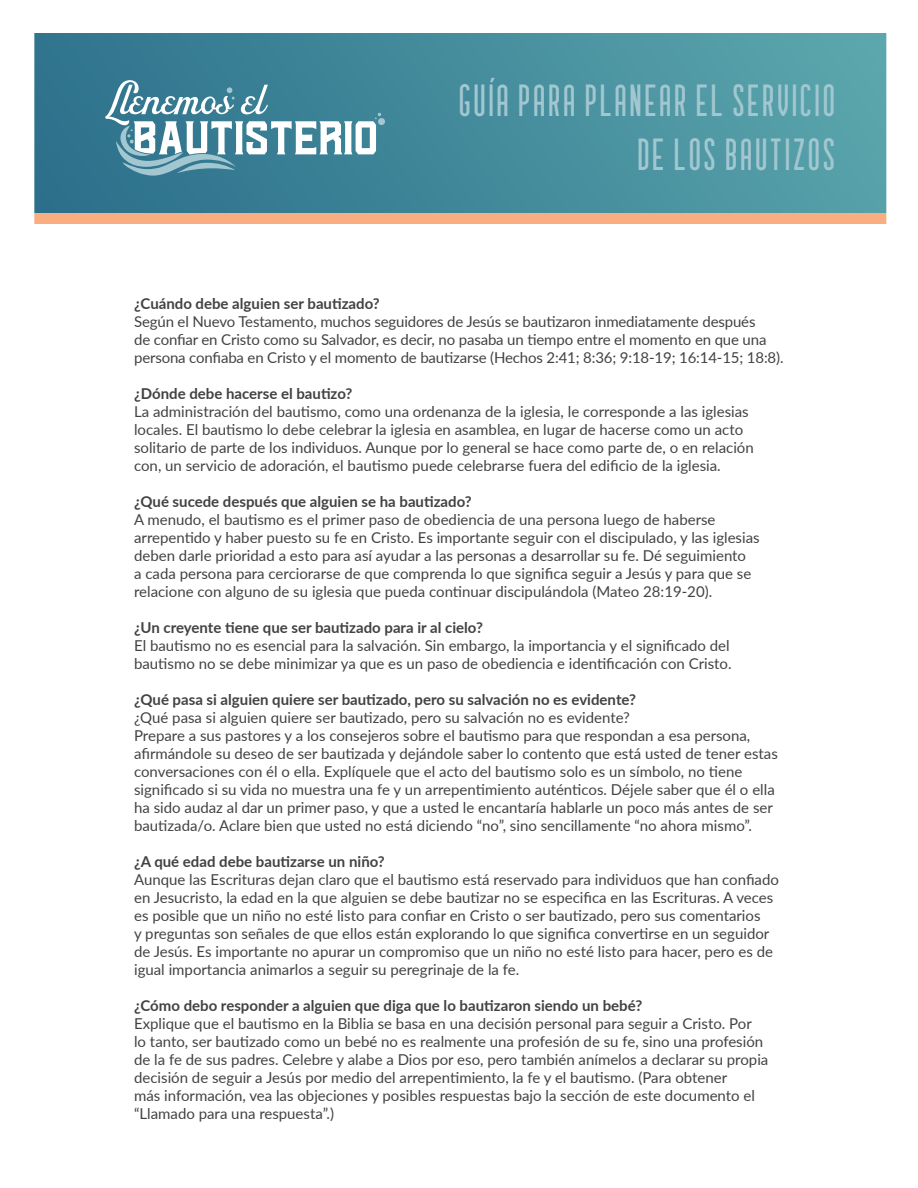
<style>
.page{position:relative;width:918px;height:1188px;background:#fff}
.page>*{position:absolute;margin:0;border:0;box-sizing:border-box;transform-origin:0 0}
.t1{font:45px/54px "Bouchers Stand";color:#a2c7d0;text-align:right}
.t2{font:15px/18px "Lato";color:#424242}
.t3{font:700 15px "Lato";color:#424242}
</style>
<div class="page">
<svg style="left:34px;top:33px;width:853px;height:191px;background:#528f9b"></svg>
<svg style="left:105px;top:79px;width:280px;height:97px"></svg>
<h1 class="t1" style="left:459px;top:74px;width:380px">GUÍA PARA PLANEAR EL SERVICIO<br>DE LOS BAUTIZOS</h1>
<p class="t3" style="left:134px;top:293px;width:247px">¿Cuándo debe alguien ser bautizado?</p>
<p class="t2" style="left:134px;top:312px;width:651px">Según el Nuevo Testamento, muchos seguidores de Jesús se bautizaron inmediatamente después<br>de confiar en Cristo como su Salvador, es decir, no pasaba un tiempo entre el momento en que una persona confiaba en Cristo y el momento de bautizarse (Hechos 2:41; 8:36; 9:18-19; 16:14-15; 18:8).</p>
<p class="t3" style="left:134px;top:383px;width:220px">¿Dónde debe hacerse el bautizo?</p>
<p class="t2" style="left:134px;top:402px;width:621px">La administración del bautismo, como una ordenanza de la iglesia, le corresponde a las iglesias locales. El bautismo lo debe celebrar la iglesia en asamblea, en lugar de hacerse como un acto solitario de parte de los individuos. Aunque por lo general se hace como parte de, o en relación con, un servicio de adoración, el bautismo puede celebrarse fuera del edificio de la iglesia.</p>
<p class="t3" style="left:134px;top:491px;width:339px">¿Qué sucede después que alguien se ha bautizado?</p>
<p class="t2" style="left:134px;top:510px;width:627px">A menudo, el bautismo es el primer paso de obediencia de una persona luego de haberse arrepentido y haber puesto su fe en Cristo. Es importante seguir con el discipulado, y las iglesias deben darle prioridad a esto para así ayudar a las personas a desarrollar su fe. Dé seguimiento<br>a cada persona para cerciorarse de que comprenda lo que significa seguir a Jesús y para que se relacione con alguno de su iglesia que pueda continuar discipulándola (Mateo 28:19-20).</p>
<p class="t3" style="left:134px;top:617px;width:350px">¿Un creyente tiene que ser bautizado para ir al cielo?</p>
<p class="t2" style="left:134px;top:636px;width:599px">El bautismo no es esencial para la salvación. Sin embargo, la importancia y el significado del bautismo no se debe minimizar ya que es un paso de obediencia e identificación con Cristo.</p>
<p class="t3" style="left:134px;top:689px;width:503px">¿Qué pasa si alguien quiere ser bautizado, pero su salvación no es evidente?</p>
<p class="t2" style="left:134px;top:708px;width:645px">¿Qué pasa si alguien quiere ser bautizado, pero su salvación no es evidente?<br>Prepare a sus pastores y a los consejeros sobre el bautismo para que respondan a esa persona, afirmándole su deseo de ser bautizada y dejándole saber lo contento que está usted de tener estas conversaciones con él o ella. Explíquele que el acto del bautismo solo es un símbolo, no tiene significado si su vida no muestra una fe y un arrepentimiento auténticos. Déjele saber que él o ella ha sido audaz al dar un primer paso, y que a usted le encantaría hablarle un poco más antes de ser bautizada/o. Aclare bien que usted no está diciendo “no”, sino sencillamente “no ahora mismo”.</p>
<p class="t3" style="left:134px;top:851px;width:252px">¿A qué edad debe bautizarse un niño?</p>
<p class="t2" style="left:134px;top:870px;width:646px">Aunque las Escrituras dejan claro que el bautismo está reservado para individuos que han confiado en Jesucristo, la edad en la que alguien se debe bautizar no se especifica en las Escrituras. A veces es posible que un niño no esté listo para confiar en Cristo o ser bautizado, pero sus comentarios<br>y preguntas son señales de que ellos están explorando lo que significa convertirse en un seguidor de Jesús. Es importante no apurar un compromiso que un niño no esté listo para hacer, pero es de igual importancia animarlos a seguir su peregrinaje de la fe.</p>
<p class="t3" style="left:134px;top:995px;width:510px">¿Cómo debo responder a alguien que diga que lo bautizaron siendo un bebé?</p>
<p class="t2" style="left:134px;top:1014px;width:636px">Explique que el bautismo en la Biblia se basa en una decisión personal para seguir a Cristo. Por<br>lo tanto, ser bautizado como un bebé no es realmente una profesión de su fe, sino una profesión de la fe de sus padres. Celebre y alabe a Dios por eso, pero también anímelos a declarar su propia decisión de seguir a Jesús por medio del arrepentimiento, la fe y el bautismo. (Para obtener<br>más información, vea las objeciones y posibles respuestas bajo la sección de este documento el “Llamado para una respuesta”.)</p>
</div>
